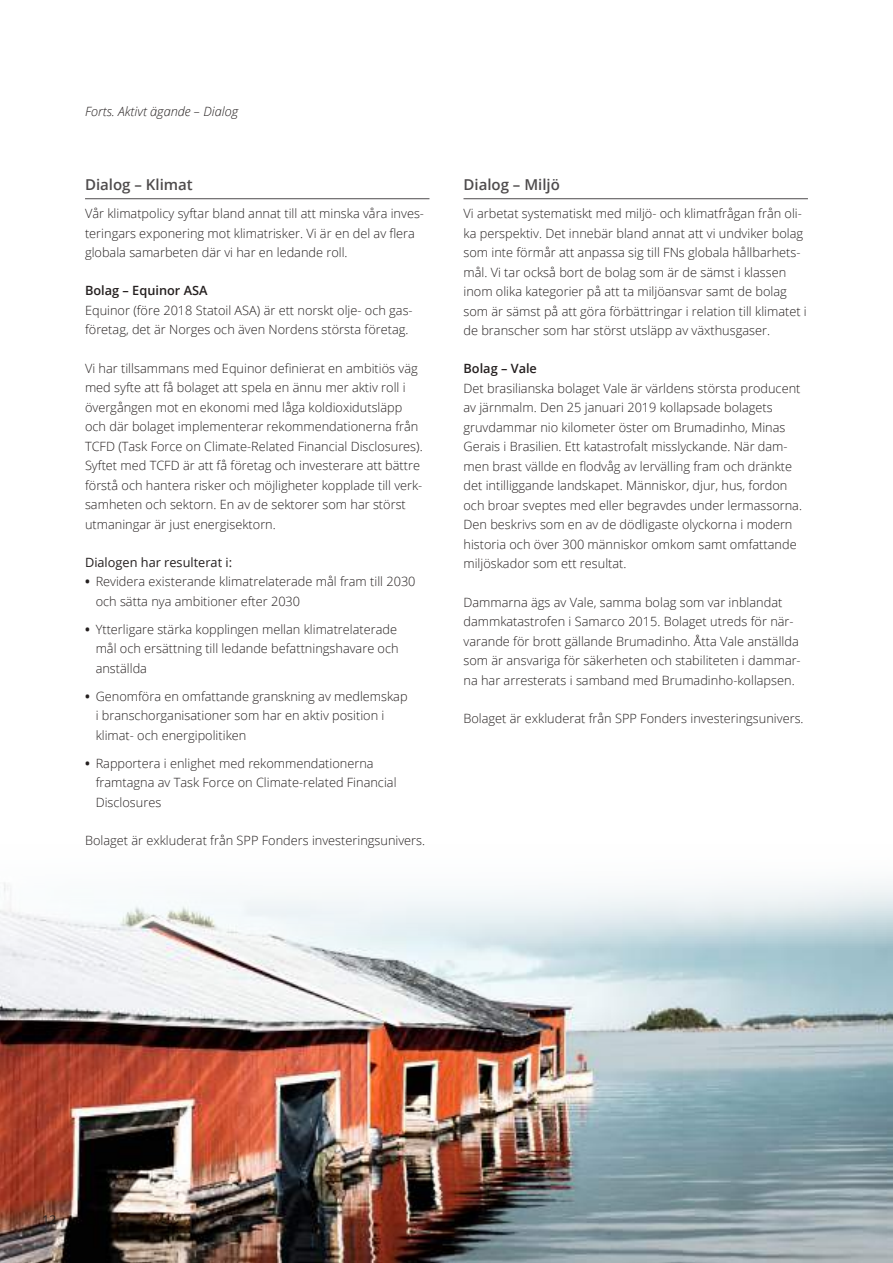
<style>
.page{position:relative;width:893px;height:1263px;background:#fff}
.page>*{position:absolute;margin:0;border:0;box-sizing:border-box;transform-origin:0 0}
.t1{font:600 15px "Open Sans";color:#4e4b4c}
.t2{font:300 12.75px/19.5px "Open Sans";color:#241f1f}
.t3{font:600 12.75px "Open Sans";color:#241f1f}
.t4{font:italic 300 12.75px "Open Sans";color:#241f1f}
.t5{font:12.75px "Open Sans";color:#241f1f}
.t6{font:12px "Open Sans";color:#241f1f}
.s1{font-weight:700}
</style>
<div class="page">
<img style="left:0;top:882px;width:893px;height:381px">
<hr style="left:85px;top:198px;width:344px;height:1px;background:#4e4b4c">
<hr style="left:463px;top:198px;width:345px;height:1px;background:#4e4b4c">
<p class="t4" style="left:85px;top:103px;width:155px">Forts. Aktivt ägande – Dialog</p>
<p class="t1" style="left:85px;top:174px;width:109px">Dialog – Klimat</p>
<p class="t2" style="left:85px;top:203px;width:340px">Vår klimatpolicy syftar bland annat till att minska våra inves&shy;teringars exponering mot klimatrisker. Vi är en del av flera globala samarbeten där vi har en ledande roll.</p>
<p class="t3" style="left:85px;top:282px;width:124px">Bolag – Equinor ASA</p>
<p class="t2" style="left:85px;top:300px;width:329px">Equinor (före 2018 Statoil ASA) är ett norskt olje- och gas&shy;företag, det är Norges och även Nordens största företag.</p>
<p class="t2" style="left:85px;top:358px;width:339px">Vi har tillsammans med Equinor definierat en ambitiös väg med syfte att få bolaget att spela en ännu mer aktiv roll i övergången mot en ekonomi med låga koldioxidutsläpp och där bolaget implementerar rekommendationerna från TCFD (Task Force on Climate-Related Financial Disclosures).<br>Syftet med TCFD är att få företag och investerare att bättre förstå och hantera risker och möjligheter kopplade till verk&shy;samheten och sektorn. En av de sektorer som har störst utmaningar är just energisektorn.</p>
<p class="t5" style="left:85px;top:553px;width:149px">Dialogen har resulterat i:</p>
<p class="t2" style="left:96px;top:572px;width:321px;text-indent:-11px"><span class="s1">•</span> Revidera existerande klimatrelaterade mål fram till 2030 och sätta nya ambitioner efter 2030</p>
<p class="t2" style="left:96px;top:619px;width:305px;text-indent:-11px"><span class="s1">•</span> Ytterligare stärka kopplingen mellan klimatrelaterade mål och ersättning till ledande befattningshavare och anställda</p>
<p class="t2" style="left:96px;top:686px;width:313px;text-indent:-11px"><span class="s1">•</span> Genomföra en omfattande granskning av medlemskap i branschorganisationer som har en aktiv position i klimat- och energipolitiken</p>
<p class="t2" style="left:96px;top:753px;width:302px;text-indent:-11px"><span class="s1">•</span> Rapportera i enlighet med rekommendationerna framtagna av Task Force on Climate-related Financial<br>Disclosures</p>
<p class="t2" style="left:85px;top:830px;width:342px">Bolaget är exkluderat från SPP Fonders investeringsunivers.</p>
<p class="t1" style="left:463px;top:174px;width:98px">Dialog – Miljö</p>
<p class="t2" style="left:463px;top:203px;width:345px">Vi arbetat systematiskt med miljö- och klimatfrågan från oli&shy;ka perspektiv. Det innebär bland annat att vi undviker bolag som inte förmår att anpassa sig till FNs globala hållbarhets&shy;mål. Vi tar också bort de bolag som är de sämst i klassen inom olika kategorier på att ta miljöansvar samt de bolag som är sämst på att göra förbättringar i relation till klimatet i de branscher som har störst utsläpp av växthusgaser.</p>
<p class="t3" style="left:463px;top:360px;width:75px">Bolag – Vale</p>
<p class="t2" style="left:463px;top:378px;width:340px">Det brasilianska bolaget Vale är världens största producent av järnmalm. Den 25 januari 2019 kollapsade bolagets gruvdammar nio kilometer öster om Brumadinho, Minas Gerais i Brasilien. Ett katastrofalt misslyckande. När dam&shy;men brast vällde en flodvåg av lervälling fram och dränkte det intilliggande landskapet. Människor, djur, hus, fordon och broar sveptes med eller begravdes under lermassorna.<br>Den beskrivs som en av de dödligaste olyckorna i modern historia och över 300 människor omkom samt omfattande miljöskador som ett resultat.</p>
<p class="t2" style="left:463px;top:592px;width:339px">Dammarna ägs av Vale, samma bolag som var inblandat dammkatastrofen i Samarco 2015. Bolaget utreds för när&shy;varande för brott gällande Brumadinho. Åtta Vale anställda som är ansvariga för säkerheten och stabiliteten i dammar&shy;na har arresterats i samband med Brumadinho-kollapsen.</p>
<p class="t2" style="left:463px;top:708px;width:342px">Bolaget är exkluderat från SPP Fonders investeringsunivers.</p>
<p class="t6" style="left:43px;top:1212px;width:15px">12</p>
</div>
